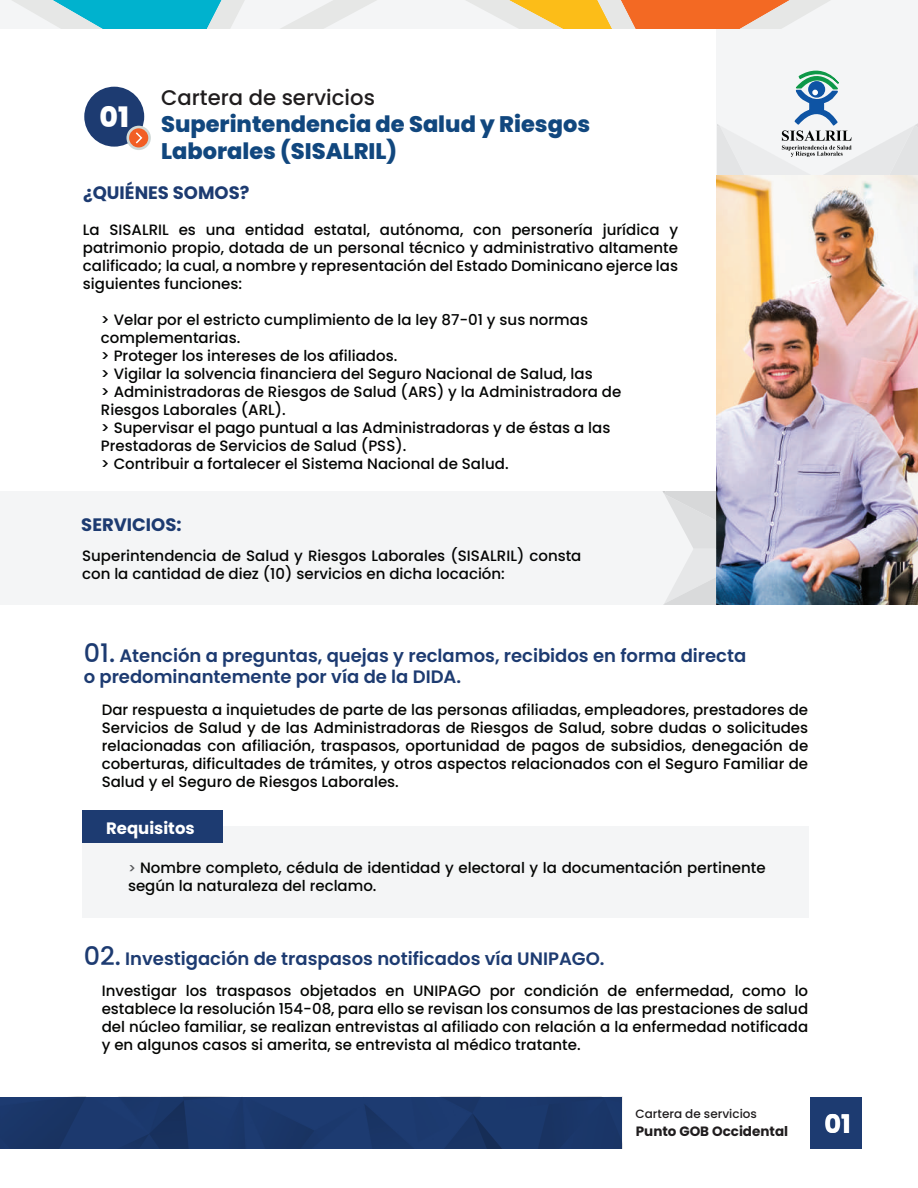
<style>
.page{position:relative;width:918px;height:1188px;background:#fff}
.page>*{position:absolute;margin:0;border:0;box-sizing:border-box;transform-origin:0 0}
.t1{font:800 28.2px "Poppins";color:#fff}
.t2{font:700 25.5px "Poppins";color:#fff}
.t3{font:800 22.5px/27px "Poppins";color:#11477e}
.t4{font:500 21.15px "Poppins";color:#201d1e}
.t5{font:600 18px/21.6px "Poppins";color:#1d3b71}
.t6{font:700 18px "Poppins";color:#1d3b71}
.t7{font:700 16.5px "Poppins";color:#fff}
.t8{font:500 15px/18px "Poppins";color:#040503;text-align:justify}
.t9{font:500 15px/18px "Poppins";color:#040504}
.t10{font:700 13.5px "Poppins";color:#201d1e}
.t11{font:500 12px "Poppins";color:#201d1e}
.s1{font-weight:500;font-size:25.5px}
.s2{font-size:13.5px;color:#58595b}
</style>
<div class="page">
<div style="left:717px;top:0;width:201px;height:210px;background:#f4f5f6"></div>
<div style="left:1px;top:491px;width:752px;height:114px;background:#f4f5f6"></div>
<div style="left:84px;top:87px;width:60px;height:60px;background:#1d3b71;border-radius:50%"></div>
<svg style="left:126px;top:126px;width:25px;height:24px"></svg>
<img style="left:717px;top:176px;width:201px;height:429px">
<svg style="left:662px;top:491px;width:55px;height:114px"></svg>
<svg style="left:717px;top:70px;width:201px;height:105px"></svg>
<div style="left:810px;top:1097px;width:52px;height:52px;background:#1d3b71"></div>
<svg style="left:0;top:0;width:830px;height:28px"></svg>
<img style="left:0;top:1097px;width:622px;height:52px">
<div style="left:82px;top:826px;width:726px;height:92px;background:#f4f5f6"></div>
<div style="left:82px;top:811px;width:141px;height:32px;background:#1d3b71"></div>
<h1 class="t1" style="left:100px;top:101px;width:31px">01</h1>
<h3 class="t4" style="left:161px;top:85px;width:215px">Cartera de servicios</h3>
<h3 class="t3" style="left:161px;top:111px;width:431px">Superintendencia de Salud y Riesgos<br>Laborales (SISALRIL)</h3>
<p class="t6" style="left:83px;top:183px;width:168px">¿QUIÉNES SOMOS?</p>
<p class="t9" style="left:83px;top:221px;width:597px;text-align:justify">La SISALRIL es una entidad estatal, autónoma, con personería jurídica y patrimonio propio, dotada de un personal técnico y administrativo altamente calificado; la cual, a nombre y representación del Estado Dominicano ejerce las siguientes funciones:</p>
<p class="t9" style="left:101px;top:311px;width:522px">&gt; Velar por el estricto cumplimiento de la ley 87-01 y sus normas complementarias.<br>&gt; Proteger los intereses de los afiliados.<br>&gt; Vigilar la solvencia financiera del Seguro Nacional de Salud, las<br>&gt; Administradoras de Riesgos de Salud (ARS) y la Administradora de Riesgos Laborales (ARL).<br>&gt; Supervisar el pago puntual a las Administradoras y de éstas a las Prestadoras de Servicios de Salud (PSS).<br>&gt; Contribuir a fortalecer el Sistema Nacional de Salud.</p>
<p class="t6" style="left:81px;top:514px;width:102px">SERVICIOS:</p>
<p class="t9" style="left:82px;top:547px;width:501px">Superintendencia de Salud y Riesgos Laborales (SISALRIL) consta con la cantidad de diez (10) servicios en dicha locación:</p>
<p class="t5" style="left:84px;top:645px;width:664px"><span class="s1">01.</span> Atención a preguntas, quejas y reclamos, recibidos en forma directa o predominantemente por vía de la DIDA.</p>
<p class="t8" style="left:102px;top:701px;width:708px">Dar respuesta a inquietudes de parte de las personas afiliadas, empleadores, prestadores de Servicios de Salud y de las Administradoras de Riesgos de Salud, sobre dudas o solicitudes relacionadas con afiliación, traspasos, oportunidad de pagos de subsidios, denegación de coberturas, dificultades de trámites, y otros aspectos relacionados con el Seguro Familiar de Salud y el Seguro de Riesgos Laborales.</p>
<p class="t7" style="left:106px;top:818px;width:90px">Requisitos</p>
<p class="t8" style="left:128px;top:859px;width:639px"><span class="s2">&gt;</span> Nombre completo, cédula de identidad y electoral y la documentación pertinente según la naturaleza del reclamo.</p>
<p class="t5" style="left:84px;top:948px;width:522px"><span class="s1">02.</span> Investigación de traspasos notificados vía UNIPAGO.</p>
<p class="t8" style="left:102px;top:982px;width:708px">Investigar los traspasos objetados en UNIPAGO por condición de enfermedad, como lo establece la resolución 154-08, para ello se revisan los consumos de las prestaciones de salud del núcleo familiar, se realizan entrevistas al afiliado con relación a la enfermedad notificada y en algunos casos si amerita, se entrevista al médico tratante.</p>
<p class="t11" style="left:636px;top:1107px;width:123px">Cartera de servicios</p>
<p class="t10" style="left:636px;top:1123px;width:154px">Punto GOB Occidental</p>
<h2 class="t2" style="left:824px;top:1109px;width:28px">01</h2>
</div>
